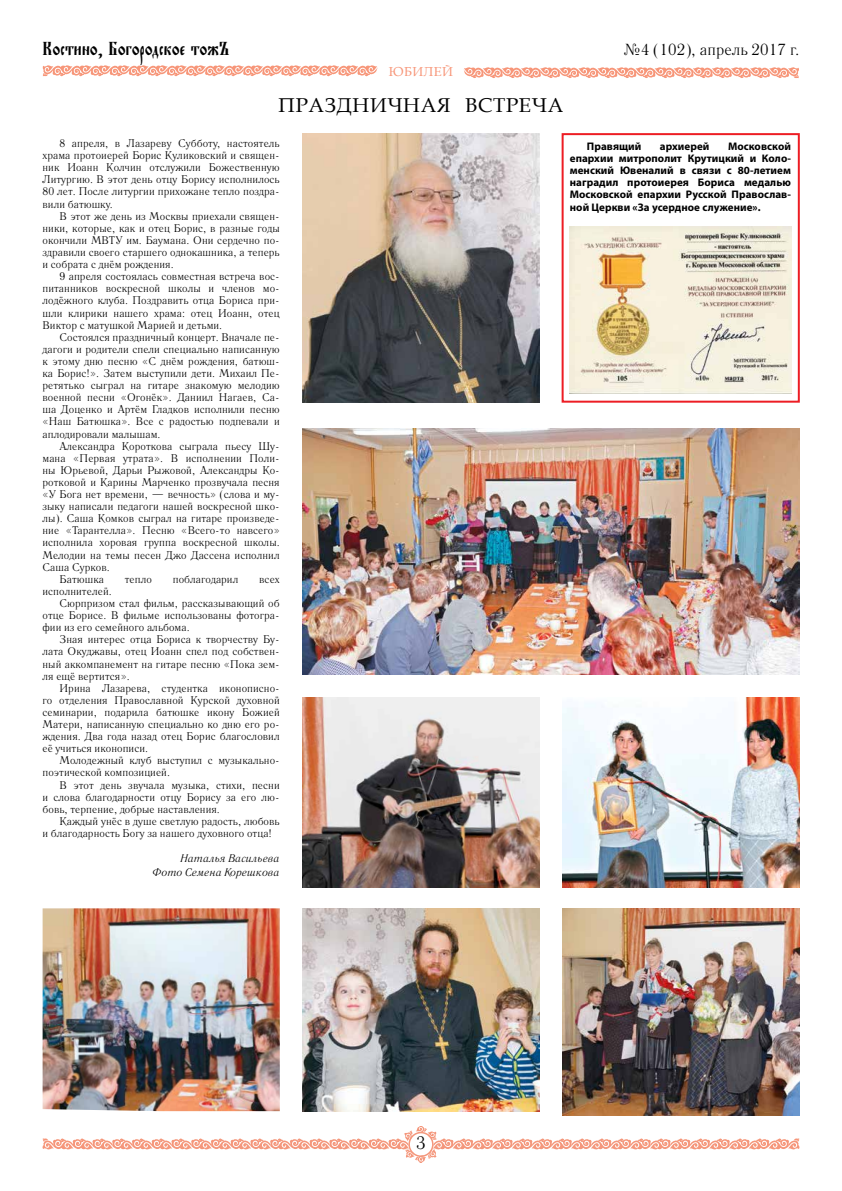
<style>
.page{position:relative;width:842px;height:1191px;background:#fff}
.page>*{position:absolute;margin:0;border:0;box-sizing:border-box;transform-origin:0 0}
.t1{font:20px "Evangelie";color:#000}
.t2{font:20px "Book Antiqua";letter-spacing:.035em;color:#000}
.t3{font:18px "Literaturnaya C";color:#000}
.t4{font:16px "Literaturnaya C";letter-spacing:.005em;color:#000}
.t5{font:13px "Book Antiqua";letter-spacing:.035em;color:#f79679}
.t6{font:11px/12.1px "Literaturnaya C";letter-spacing:.005em;color:#000;text-align:justify}
.t7{font:700 11px/12.1px "Myriad Pro";letter-spacing:.005em;color:#000;text-align:justify}
.t8{font:italic 11px/13.2px "Literaturnaya C";color:#000;text-align:right}
</style>
<div class="page">
<svg style="left:42px;top:1126px;width:758px;height:37px"></svg>
<div style="left:562px;top:133px;width:238px;height:270px;border:2px solid #ed1d24"></div>
<svg style="left:43px;top:65px;width:335px;height:11px"></svg>
<svg style="left:464px;top:67px;width:335px;height:11px"></svg>
<img style="left:302px;top:428px;width:497px;height:247px">
<img style="left:562px;top:908px;width:238px;height:207px">
<img style="left:43px;top:908px;width:237px;height:203px">
<img style="left:302px;top:134px;width:238px;height:268px">
<img style="left:562px;top:697px;width:238px;height:190px">
<img style="left:302px;top:697px;width:237px;height:190px">
<img style="left:302px;top:908px;width:237px;height:203px">
<img style="left:570px;top:226px;width:222px;height:167px">
<h1 class="t1" style="left:43px;top:37px;width:189px">Костино, Богородское тожЪ</h1>
<h3 class="t4" style="left:623px;top:40px;width:178px">№4 (102), апрель 2017 г.</h3>
<p class="t5" style="left:389px;top:63px;width:66px">ЮБИЛЕЙ</p>
<h1 class="t2" style="left:279px;top:91px;width:286px">ПРАЗДНИЧНАЯ ВСТРЕЧА</h1>
<p class="t6" style="left:43px;top:137px;width:239px;text-indent:17px">8 апреля, в Лазареву Субботу, настоятель храма протоиерей Борис Куликовский и священ&shy;ник Иоанн Колчин отслужили Божественную Литургию. В этот день отцу Борису исполнилось 80 лет. После литургии прихожане тепло поздра&shy;вили батюшку.</p>
<p class="t6" style="left:43px;top:210px;width:239px;text-indent:17px">В этот же день из Москвы приехали священ&shy;ники, которые, как и отец Борис, в разные годы окончили МВТУ им. Баумана. Они сердечно по&shy;здравили своего старшего однокашника, а теперь и собрата с днём рождения.</p>
<p class="t6" style="left:43px;top:270px;width:239px;text-indent:17px">9 апреля состоялась совместная встреча вос&shy;питанников воскресной школы и членов мо&shy;лодёжного клуба. Поздравить отца Бориса при&shy;шли клирики нашего храма: отец Иоанн, отец Виктор с матушкой Марией и детьми.</p>
<p class="t6" style="left:43px;top:331px;width:239px;text-indent:17px">Состоялся праздничный концерт. Вначале пе&shy;дагоги и родители спели специально написанную к этому дню песню «С днём рождения, батюш&shy;ка Борис!». Затем выступили дети. Михаил Пе&shy;ретятько сыграл на гитаре знакомую мелодию военной песни «Огонёк». Даниил Нагаев, Са&shy;ша Доценко и Артём Гладков исполнили песню «Наш Батюшка». Все с радостью подпевали и аплодировали малышам.</p>
<p class="t6" style="left:60px;top:440px;width:222px">Александра Короткова сыграла пьесу Шу-</p>
<p class="t6" style="left:43px;top:452px;width:239px">мана «Первая утрата». В исполнении Поли-</p>
<p class="t6" style="left:43px;top:464px;width:239px">ны Юрьевой, Дарьи Рыжовой, Александры Ко-</p>
<p class="t6" style="left:43px;top:476px;width:239px">ротковой и Карины Марченко прозвучала песня</p>
<p class="t6" style="left:43px;top:488px;width:239px">«У Бога нет времени, — вечность» (слова и му-</p>
<p class="t6" style="left:43px;top:500px;width:239px">зыку написали педагоги нашей воскресной шко-</p>
<p class="t6" style="left:43px;top:512px;width:239px">лы). Саша Комков сыграл на гитаре произведе-</p>
<p class="t6" style="left:43px;top:524px;width:239px">ние «Тарантелла». Песню «Всего- то навсего»</p>
<p class="t6" style="left:43px;top:537px;width:239px">исполнила хоровая группа воскресной школы.</p>
<p class="t6" style="left:43px;top:549px;width:239px">Мелодии на темы песен Джо Дассена исполнил</p>
<p class="t6" style="left:43px;top:561px;width:69px">Саша Сурков.</p>
<p class="t6" style="left:60px;top:573px;width:46px">Батюшка</p>
<p class="t6" style="left:125px;top:573px;width:29px">тепло</p>
<p class="t6" style="left:173px;top:573px;width:67px">поблагодарил</p>
<p class="t6" style="left:259px;top:573px;width:22px">всех</p>
<p class="t6" style="left:43px;top:585px;width:71px">исполнителей.</p>
<p class="t6" style="left:60px;top:597px;width:222px">Сюрпризом стал фильм, рассказывающий об</p>
<p class="t6" style="left:43px;top:609px;width:239px">отце Борисе. В фильме использованы фотогра-</p>
<p class="t6" style="left:43px;top:621px;width:149px">фии из его семейного альбома.</p>
<p class="t6" style="left:60px;top:633px;width:222px">Зная интерес отца Бориса к творчеству Бу-</p>
<p class="t6" style="left:43px;top:645px;width:239px">лата Окуджавы, отец Иоанн спел под собствен-</p>
<p class="t6" style="left:43px;top:658px;width:239px">ный аккомпанемент на гитаре песню «Пока зем-</p>
<p class="t6" style="left:43px;top:670px;width:89px">ля ещё вертится».</p>
<p class="t6" style="left:60px;top:682px;width:222px">Ирина Лазарева, студентка иконописно-</p>
<p class="t6" style="left:43px;top:694px;width:239px">го отделения Православной Курской духовной</p>
<p class="t6" style="left:43px;top:706px;width:239px">семинарии, подарила батюшке икону Божией</p>
<p class="t6" style="left:43px;top:718px;width:239px">Матери, написанную специально ко дню его ро-</p>
<p class="t6" style="left:43px;top:730px;width:239px">ждения. Два года назад отец Борис благословил</p>
<p class="t6" style="left:43px;top:742px;width:107px">её учиться иконописи.</p>
<p class="t6" style="left:60px;top:754px;width:219px">Молодежный клуб выступил с музыкально-</p>
<p class="t6" style="left:43px;top:766px;width:129px">поэтической композицией.</p>
<p class="t6" style="left:60px;top:779px;width:222px">В этот день звучала музыка, стихи, песни</p>
<p class="t6" style="left:43px;top:791px;width:239px">и слова благодарности отцу Борису за его лю-</p>
<p class="t6" style="left:43px;top:803px;width:179px">бовь, терпение, добрые наставления.</p>
<p class="t6" style="left:60px;top:815px;width:222px">Каждый унёс в душе светлую радость, любовь</p>
<p class="t6" style="left:43px;top:827px;width:231px">и благодарность Богу за нашего духовного отца!</p>
<p class="t8" style="left:152px;top:852px;width:129px">Наталья Васильева<br>Фото Семена Корешкова</p>
<h2 class="t3" style="left:416px;top:1133px;width:11px">3</h2>
<p class="t7" style="left:570px;top:140px;width:223px;text-indent:158px">Московской епархии митрополит Крутицкий и Коло&shy;менский Ювеналий в связи с 80-летием наградил протоиерея Бориса медалью Московской епархии Русской Православ&shy;ной Церкви «За усердное служение».</p>
<p class="t7" style="left:587px;top:140px;width:56px">Правящий</p>
<p class="t7" style="left:660px;top:140px;width:51px">архиерей</p>
</div>
